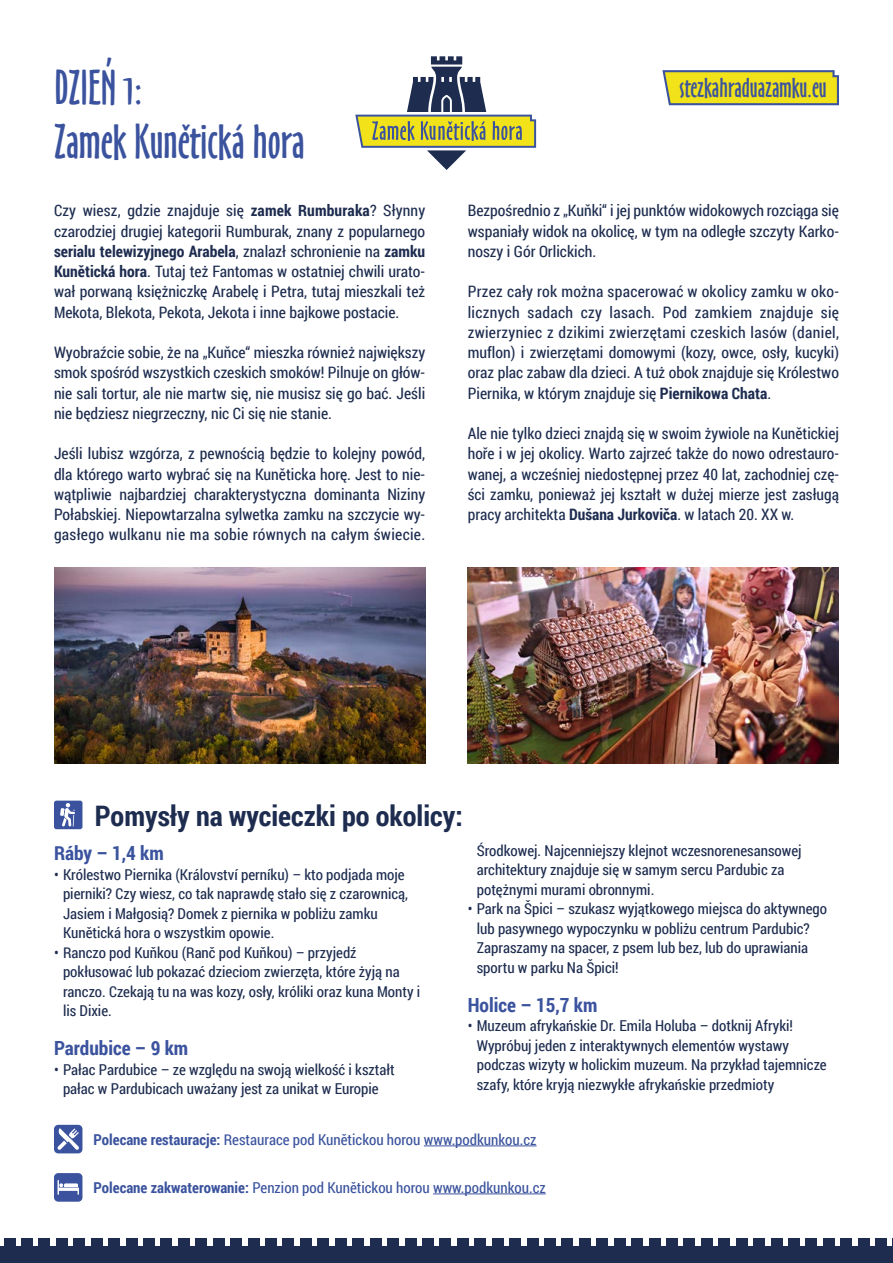
<style>
.page{position:relative;width:893px;height:1263px;background:#fff}
.page>*{position:absolute;margin:0;border:0;box-sizing:border-box;transform-origin:0 0}
.t1{font:45px/54px "Oz Handicraft BT";color:#3b539e}
.t2{font:700 28.2px "Roboto Condensed";color:#1d2c4f}
.t3{font:25.65px "Oz Handicraft BT";color:#3b539e}
.t4{font:700 19.5px "Roboto Condensed";color:#3b539e}
.t5{font:15.75px/20.2px "Roboto Condensed";color:#1d2c4f;text-align:justify}
.t6{font:15px/19.5px "Roboto Condensed";color:#1d2c4f}
.t7{font:15px "Roboto Condensed";color:#3b539e}
.s1{font-weight:700}
</style>
<div class="page">
<svg style="left:662px;top:70px;width:177px;height:35px"></svg>
<div style="left:875px;top:1238px;width:12px;height:9px;background:#1d2c4f"></div>
<div style="left:858px;top:1238px;width:12px;height:9px;background:#1d2c4f"></div>
<div style="left:840px;top:1238px;width:12px;height:9px;background:#1d2c4f"></div>
<div style="left:823px;top:1238px;width:12px;height:9px;background:#1d2c4f"></div>
<div style="left:806px;top:1238px;width:11px;height:9px;background:#1d2c4f"></div>
<div style="left:788px;top:1238px;width:12px;height:9px;background:#1d2c4f"></div>
<div style="left:771px;top:1238px;width:11px;height:9px;background:#1d2c4f"></div>
<div style="left:753px;top:1238px;width:12px;height:9px;background:#1d2c4f"></div>
<div style="left:736px;top:1238px;width:11px;height:9px;background:#1d2c4f"></div>
<div style="left:718px;top:1238px;width:12px;height:9px;background:#1d2c4f"></div>
<div style="left:701px;top:1238px;width:12px;height:9px;background:#1d2c4f"></div>
<div style="left:684px;top:1238px;width:11px;height:9px;background:#1d2c4f"></div>
<div style="left:666px;top:1238px;width:12px;height:9px;background:#1d2c4f"></div>
<div style="left:649px;top:1238px;width:11px;height:9px;background:#1d2c4f"></div>
<div style="left:631px;top:1238px;width:12px;height:9px;background:#1d2c4f"></div>
<div style="left:614px;top:1238px;width:11px;height:9px;background:#1d2c4f"></div>
<div style="left:596px;top:1238px;width:12px;height:9px;background:#1d2c4f"></div>
<div style="left:579px;top:1238px;width:12px;height:9px;background:#1d2c4f"></div>
<div style="left:562px;top:1238px;width:11px;height:9px;background:#1d2c4f"></div>
<div style="left:544px;top:1238px;width:12px;height:9px;background:#1d2c4f"></div>
<div style="left:527px;top:1238px;width:11px;height:9px;background:#1d2c4f"></div>
<div style="left:509px;top:1238px;width:12px;height:9px;background:#1d2c4f"></div>
<div style="left:492px;top:1238px;width:11px;height:9px;background:#1d2c4f"></div>
<div style="left:474px;top:1238px;width:12px;height:9px;background:#1d2c4f"></div>
<div style="left:457px;top:1238px;width:12px;height:9px;background:#1d2c4f"></div>
<div style="left:440px;top:1238px;width:11px;height:9px;background:#1d2c4f"></div>
<div style="left:422px;top:1238px;width:12px;height:9px;background:#1d2c4f"></div>
<div style="left:405px;top:1238px;width:11px;height:9px;background:#1d2c4f"></div>
<div style="left:387px;top:1238px;width:12px;height:9px;background:#1d2c4f"></div>
<div style="left:370px;top:1238px;width:11px;height:9px;background:#1d2c4f"></div>
<div style="left:352px;top:1238px;width:12px;height:9px;background:#1d2c4f"></div>
<div style="left:335px;top:1238px;width:12px;height:9px;background:#1d2c4f"></div>
<div style="left:318px;top:1238px;width:11px;height:9px;background:#1d2c4f"></div>
<div style="left:300px;top:1238px;width:12px;height:9px;background:#1d2c4f"></div>
<div style="left:283px;top:1238px;width:11px;height:9px;background:#1d2c4f"></div>
<div style="left:265px;top:1238px;width:12px;height:9px;background:#1d2c4f"></div>
<div style="left:248px;top:1238px;width:11px;height:9px;background:#1d2c4f"></div>
<div style="left:230px;top:1238px;width:12px;height:9px;background:#1d2c4f"></div>
<div style="left:213px;top:1238px;width:12px;height:9px;background:#1d2c4f"></div>
<div style="left:195px;top:1238px;width:12px;height:9px;background:#1d2c4f"></div>
<div style="left:178px;top:1238px;width:12px;height:9px;background:#1d2c4f"></div>
<div style="left:161px;top:1238px;width:11px;height:9px;background:#1d2c4f"></div>
<div style="left:143px;top:1238px;width:12px;height:9px;background:#1d2c4f"></div>
<div style="left:126px;top:1238px;width:11px;height:9px;background:#1d2c4f"></div>
<div style="left:108px;top:1238px;width:12px;height:9px;background:#1d2c4f"></div>
<div style="left:91px;top:1238px;width:12px;height:9px;background:#1d2c4f"></div>
<div style="left:73px;top:1238px;width:12px;height:9px;background:#1d2c4f"></div>
<div style="left:56px;top:1238px;width:12px;height:9px;background:#1d2c4f"></div>
<div style="left:39px;top:1238px;width:11px;height:9px;background:#1d2c4f"></div>
<div style="left:21px;top:1238px;width:12px;height:9px;background:#1d2c4f"></div>
<div style="left:4px;top:1238px;width:11px;height:9px;background:#1d2c4f"></div>
<div style="left:0;top:1246px;width:893px;height:17px;background:#1d2c4f"></div>
<svg style="left:355px;top:56px;width:182px;height:114px"></svg>
<hr style="left:424px;top:1145px;width:113px;height:1px;background:#3b539e">
<hr style="left:433px;top:1193px;width:113px;height:1px;background:#3b539e">
<div style="left:54px;top:801px;width:28px;height:28px;background:#3b539e;border-radius:2px"></div>
<svg style="left:60px;top:803px;width:15px;height:23px"></svg>
<div style="left:54px;top:1125px;width:28px;height:28px;background:#3b539e;border-radius:4px"></div>
<svg style="left:57px;top:1128px;width:22px;height:22px"></svg>
<div style="left:54px;top:1173px;width:28px;height:29px;background:#3b539e;border-radius:4px"></div>
<svg style="left:58px;top:1180px;width:21px;height:14px"></svg>
<img style="left:54px;top:567px;width:371px;height:197px">
<img style="left:468px;top:567px;width:371px;height:197px">
<h1 class="t1" style="left:105px;top:50px;width:9px">’</h1>
<h1 class="t1" style="left:54px;top:61px;width:253px">DZIEN 1:<br>Zamek Kunetická hora</h1>
<h1 class="t1" style="left:175px;top:115px;width:24px">ˇ</h1>
<p class="t5" style="left:54px;top:200px;width:373px">Czy wiesz, gdzie znajduje się <span class="s1">zamek Rumburaka</span>? Słynny czarodziej drugiej kategorii Rumburak, znany z popularnego <span class="s1">serialu telewizyjnego Arabela</span>, znalazł schronienie na <span class="s1">zamku Kunětická hora</span>. Tutaj też Fantomas w ostatniej chwili urato&shy;wał porwaną księżniczkę Arabelę i Petra, tutaj mieszkali też Mekota, Blekota, Pekota, Jekota i inne bajkowe postacie.</p>
<p class="t5" style="left:54px;top:342px;width:373px">Wyobraźcie sobie, że na „Kuňce“ mieszka również największy smok spośród wszystkich czeskich smoków! Pilnuje on głów&shy;nie sali tortur, ale nie martw się, nie musisz się go bać. Jeśli nie będziesz niegrzeczny, nic Ci się nie stanie.</p>
<p class="t5" style="left:54px;top:443px;width:373px">Jeśli lubisz wzgórza, z pewnością będzie to kolejny powód, dla którego warto wybrać się na Kuněticka horę. Jest to nie&shy;wątpliwie najbardziej charakterystyczna dominanta Niziny Połabskiej. Niepowtarzalna sylwetka zamku na szczycie wy&shy;gasłego wulkanu nie ma sobie równych na całym świecie.</p>
<h3 class="t3" style="left:680px;top:73px;width:149px">stezkahraduazamku.eu</h3>
<p class="t5" style="left:468px;top:200px;width:373px">Bezpośrednio z „Kuňki“ i jej punktów widokowych rozciąga się wspaniały widok na okolicę, w tym na odległe szczyty Karko&shy;noszy i Gór Orlickich.</p>
<p class="t5" style="left:468px;top:281px;width:373px">Przez cały rok można spacerować w okolicy zamku w oko&shy;licznych sadach czy lasach. Pod zamkiem znajduje się zwierzyniec z dzikimi zwierzętami czeskich lasów (daniel, muflon) i zwierzętami domowymi (kozy, owce, osły, kucyki) oraz plac zabaw dla dzieci. A tuż obok znajduje się Królestwo Piernika, w którym znajduje się <span class="s1">Piernikowa Chata</span>.</p>
<p class="t5" style="left:468px;top:423px;width:373px">Ale nie tylko dzieci znajdą się w swoim żywiole na Kunětickiej hoře i w jej okolicy. Warto zajrzeć także do nowo odrestauro&shy;wanej, a wcześniej niedostępnej przez 40 lat, zachodniej czę&shy;ści zamku, ponieważ jej kształt w dużej mierze jest zasługą pracy architekta <span class="s1">Dušana Jurkoviča</span>. w latach 20. XX w.</p>
<h2 class="t2" style="left:95px;top:796px;width:369px">Pomysły na wycieczki po okolicy:</h2>
<p class="t4" style="left:54px;top:840px;width:111px">Ráby – 1,4 km</p>
<p class="t6" style="left:63px;top:864px;width:347px;text-indent:-9px">• Królestwo Piernika (Království perníku) – kto podjada moje pierniki? Czy wiesz, co tak naprawdę stało się z czarownicą, Jasiem i Małgosią? Domek z piernika w pobliżu zamku Kunětická hora o wszystkim opowie.</p>
<p class="t6" style="left:63px;top:942px;width:359px;text-indent:-9px">• Ranczo pod Kuňkou (Ranč pod Kuňkou) – przyjedź pokłusować lub pokazać dzieciom zwierzęta, które żyją na ranczo. Czekają tu na was kozy, osły, króliki oraz kuna Monty i lis Dixie.</p>
<p class="t4" style="left:54px;top:1035px;width:136px">Pardubice – 9 km</p>
<p class="t6" style="left:54px;top:1059px;width:342px;text-align:center">• Pałac Pardubice – ze względu na swoją wielkość i kształt pałac w Pardubicach uważany jest za unikat w Europie</p>
<p class="t6" style="left:477px;top:840px;width:326px">Środkowej. Najcenniejszy klejnot wczesnorenesansowej architektury znajduje się w samym sercu Pardubic za potężnymi murami obronnymi.</p>
<p class="t6" style="left:477px;top:898px;width:352px;text-indent:-9px">• Park na Špici – szukasz wyjątkowego miejsca do aktywnego lub pasywnego wypoczynku w pobliżu centrum Pardubic?<br>Zapraszamy na spacer, z psem lub bez, lub do uprawiania sportu w parku Na Špici!</p>
<p class="t4" style="left:468px;top:991px;width:131px">Holice – 15,7 km</p>
<p class="t6" style="left:477px;top:1015px;width:351px;text-indent:-9px">• Muzeum afrykańskie Dr. Emila Holuba – dotknij Afryki!<br>Wypróbuj jeden z interaktywnych elementów wystawy podczas wizyty w holickim muzeum. Na przykład tajemnicze szafy, które kryją niezwykłe afrykańskie przedmioty</p>
<p class="t7" style="left:94px;top:1129px;width:444px"><span class="s1">Polecane restauracje:</span> Restaurace pod Kunětickou horou www.podkunkou.cz</p>
<p class="t7" style="left:94px;top:1177px;width:454px"><span class="s1">Polecane zakwaterowanie:</span> Penzion pod Kunětickou horou www.podkunkou.cz</p>
</div>
